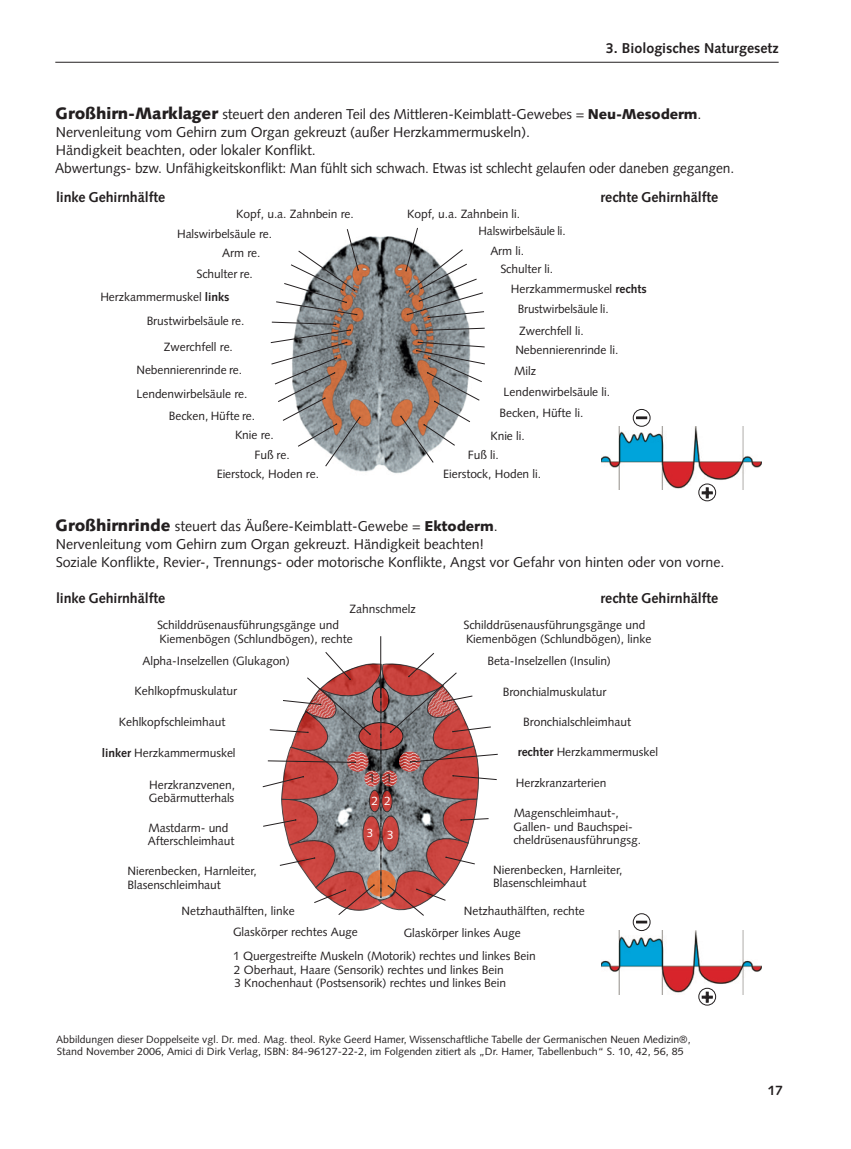
<style>
.page{position:relative;width:851px;height:1149px;background:#fff}
.page>*{position:absolute;margin:0;border:0;box-sizing:border-box;transform-origin:0 0}
.t1{font:14.25px/18px "Syntax";letter-spacing:-.005em;color:#231f20}
.t2{font:700 14.25px "Syntax";letter-spacing:-.005em;color:#231f20}
.t3{font:700 13.5px "Syntax";color:#231f20}
.t4{font:12px/13.5px "Syntax";letter-spacing:-.005em;color:#231f20}
.t5{font:12px "Syntax";color:#fff}
.t6{font:10.5px/12.8px "Syntax";color:#231f20}
.s1{font-weight:900;font-size:16.5px}
.s2{font-weight:900}
.s3{font-weight:700}
</style>
<div class="page">
<hr style="left:55px;top:62px;width:723px;height:1px;background:#231f20">
<img style="left:296px;top:236px;width:174px;height:238px">
<hr style="left:380px;top:636px;width:1px;height:61px;background:#231f20">
<svg style="left:276px;top:229px;width:83px;height:86px"></svg>
<svg style="left:400px;top:341px;width:85px;height:122px"></svg>
<svg style="left:405px;top:227px;width:79px;height:91px"></svg>
<svg style="left:415px;top:328px;width:70px;height:3px"></svg>
<svg style="left:270px;top:321px;width:90px;height:145px"></svg>
<svg style="left:262px;top:651px;width:236px;height:264px"></svg>
<img style="left:601px;top:426px;width:160px;height:64px">
<svg style="left:698px;top:484px;width:17px;height:16px"></svg>
<div style="left:698px;top:483px;width:17px;height:18px;border:1px solid #231f20;border-radius:50%"></div>
<svg style="left:701px;top:487px;width:11px;height:11px"></svg>
<svg style="left:633px;top:409px;width:17px;height:17px"></svg>
<div style="left:632px;top:409px;width:18px;height:17px;border:1px solid #231f20;border-radius:50%"></div>
<svg style="left:636px;top:416px;width:11px;height:3px"></svg>
<img style="left:601px;top:930px;width:160px;height:63px">
<svg style="left:698px;top:987px;width:17px;height:17px"></svg>
<div style="left:698px;top:987px;width:17px;height:18px;border:1px solid #231f20;border-radius:50%"></div>
<svg style="left:701px;top:991px;width:11px;height:11px"></svg>
<svg style="left:633px;top:913px;width:17px;height:17px"></svg>
<div style="left:632px;top:913px;width:18px;height:17px;border:1px solid #231f20;border-radius:50%"></div>
<svg style="left:636px;top:920px;width:11px;height:3px"></svg>
<p class="t2" style="left:606px;top:40px;width:174px">3. Biologisches Naturgesetz</p>
<p class="t1" style="left:55px;top:105px;width:680px"><span class="s1">Großhirn-Marklager</span> steuert den anderen Teil des Mittleren-Keimblatt-Gewebes = <span class="s2">Neu-Mesoderm</span>.<br>Nervenleitung vom Gehirn zum Organ gekreuzt (außer Herzkammermuskeln).<br>Händigkeit beachten, oder lokaler Konflikt.<br>Abwertungs- bzw. Unfähigkeitskonflikt: Man fühlt sich schwach. Etwas ist schlecht gelaufen oder daneben gegangen.</p>
<p class="t2" style="left:56px;top:189px;width:110px">linke Gehirnhälfte</p>
<p class="t2" style="left:600px;top:189px;width:119px">rechte Gehirnhälfte</p>
<p class="t4" style="left:236px;top:207px;width:119px">Kopf, u.a. Zahnbein re.</p>
<p class="t4" style="left:407px;top:207px;width:114px">Kopf, u.a. Zahnbein li.</p>
<p class="t4" style="left:177px;top:227px;width:97px">Halswirbelsäule re.</p>
<p class="t4" style="left:478px;top:224px;width:89px">Halswirbelsäule li.</p>
<p class="t4" style="left:222px;top:246px;width:40px">Arm re.</p>
<p class="t4" style="left:490px;top:244px;width:35px">Arm li.</p>
<p class="t4" style="left:196px;top:266px;width:58px">Schulter re.</p>
<p class="t4" style="left:147px;top:314px;width:99px">Brustwirbelsäule re.</p>
<p class="t4" style="left:100px;top:290px;width:131px">Herzkammermuskel <span class="s3">links</span></p>
<p class="t4" style="left:500px;top:262px;width:54px">Schulter li.</p>
<p class="t4" style="left:517px;top:302px;width:92px">Brustwirbelsäule li.</p>
<p class="t4" style="left:511px;top:281px;width:137px">Herzkammermuskel <span class="s3">rechts</span></p>
<p class="t4" style="left:519px;top:324px;width:66px">Zwerchfell li.</p>
<p class="t4" style="left:164px;top:340px;width:71px">Zwerchfell re.</p>
<p class="t4" style="left:515px;top:343px;width:104px">Nebennierenrinde li.</p>
<p class="t4" style="left:136px;top:363px;width:107px">Nebennierenrinde re.</p>
<p class="t4" style="left:514px;top:364px;width:23px">Milz</p>
<p class="t4" style="left:136px;top:386px;width:112px">Lendenwirbelsäule re.</p>
<p class="t4" style="left:503px;top:384px;width:108px">Lendenwirbelsäule li.</p>
<p class="t4" style="left:169px;top:409px;width:88px">Becken, Hüfte re.</p>
<p class="t4" style="left:499px;top:406px;width:85px">Becken, Hüfte li.</p>
<p class="t4" style="left:235px;top:428px;width:40px">Knie re.</p>
<p class="t4" style="left:490px;top:429px;width:36px">Knie li.</p>
<p class="t4" style="left:254px;top:448px;width:37px">Fuß re.</p>
<p class="t4" style="left:467px;top:448px;width:32px">Fuß li.</p>
<p class="t4" style="left:217px;top:467px;width:104px">Eierstock, Hoden re.</p>
<p class="t4" style="left:443px;top:467px;width:99px">Eierstock, Hoden li.</p>
<p class="t1" style="left:56px;top:516px;width:670px"><span class="s1">Großhirnrinde</span> steuert das Äußere-Keimblatt-Gewebe = <span class="s2">Ektoderm</span>.<br>Nervenleitung vom Gehirn zum Organ gekreuzt. Händigkeit beachten!<br>Soziale Konflikte, Revier-, Trennungs- oder motorische Konflikte, Angst vor Gefahr von hinten oder von vorne.</p>
<p class="t2" style="left:56px;top:590px;width:110px">linke Gehirnhälfte</p>
<p class="t2" style="left:600px;top:590px;width:119px">rechte Gehirnhälfte</p>
<p class="t4" style="left:463px;top:618px;width:189px">Schilddrüsenausführungsgänge und<br>Kiemenbögen (Schlundbögen), linke</p>
<p class="t4" style="left:349px;top:602px;width:68px">Zahnschmelz</p>
<p class="t4" style="left:157px;top:618px;width:197px">Schilddrüsenausführungsgänge und<br>Kiemenbögen (Schlundbögen), rechte</p>
<p class="t4" style="left:142px;top:654px;width:149px">Alpha-Inselzellen (Glukagon)</p>
<p class="t4" style="left:487px;top:654px;width:125px">Beta-Inselzellen (Insulin)</p>
<p class="t4" style="left:134px;top:683px;width:104px">Kehlkopfmuskulatur</p>
<p class="t4" style="left:119px;top:715px;width:108px">Kehlkopfschleimhaut</p>
<p class="t4" style="left:502px;top:684px;width:105px">Bronchialmuskulatur</p>
<p class="t4" style="left:523px;top:714px;width:109px">Bronchialschleimhaut</p>
<p class="t4" style="left:102px;top:745px;width:135px"><span class="s3">linker</span> Herzkammermuskel</p>
<p class="t4" style="left:517px;top:744px;width:142px"><span class="s3">rechter</span> Herzkammermuskel</p>
<p class="t4" style="left:149px;top:777px;width:88px">Herzkranzvenen,<br>Gebärmutterhals</p>
<p class="t4" style="left:368px;top:771px;width:25px">1 1</p>
<p class="t5" style="left:371px;top:793px;width:21px">2 2</p>
<p class="t4" style="left:515px;top:776px;width:92px">Herzkranzarterien</p>
<p class="t4" style="left:148px;top:820px;width:88px">Mastdarm- und<br>Afterschleimhaut</p>
<p class="t5" style="left:367px;top:826px;width:28px">3 3</p>
<p class="t4" style="left:513px;top:806px;width:129px">Magenschleimhaut-,<br>Gallen- und Bauchspei&shy;cheldrüsenausführungsg.</p>
<p class="t4" style="left:127px;top:863px;width:131px">Nierenbecken, Harnleiter,<br>Blasenschleimhaut</p>
<p class="t4" style="left:493px;top:862px;width:131px">Nierenbecken, Harnleiter,<br>Blasenschleimhaut</p>
<p class="t4" style="left:233px;top:899px;width:126px;line-height:21.8px;text-indent:-51px">Netzhauthälften, linke<br>Glaskörper rechtes Auge</p>
<p class="t4" style="left:464px;top:903px;width:122px">Netzhauthälften, rechte</p>
<p class="t4" style="left:233px;top:948px;width:304px">1 Quergestreifte Muskeln (Motorik) rechtes und linkes Bein<br>2 Oberhaut, Haare (Sensorik) rechtes und linkes Bein<br>3 Knochenhaut (Postsensorik) rechtes und linkes Bein</p>
<p class="t4" style="left:403px;top:925px;width:119px">Glaskörper linkes Auge</p>
<p class="t6" style="left:56px;top:1032px;width:635px">Abbildungen dieser Doppelseite vgl. Dr. med. Mag. theol. Ryke Geerd Hamer, Wissenschaftliche Tabelle der Germanischen Neuen Medizin®,<br>Stand November 2006, Amici di Dirk Verlag, ISBN: 84-96127-22-2, im Folgenden zitiert als „Dr. Hamer, Tabellenbuch“ S. 10, 42, 56, 85</p>
<p class="t3" style="left:767px;top:1082px;width:17px">17</p>
</div>
